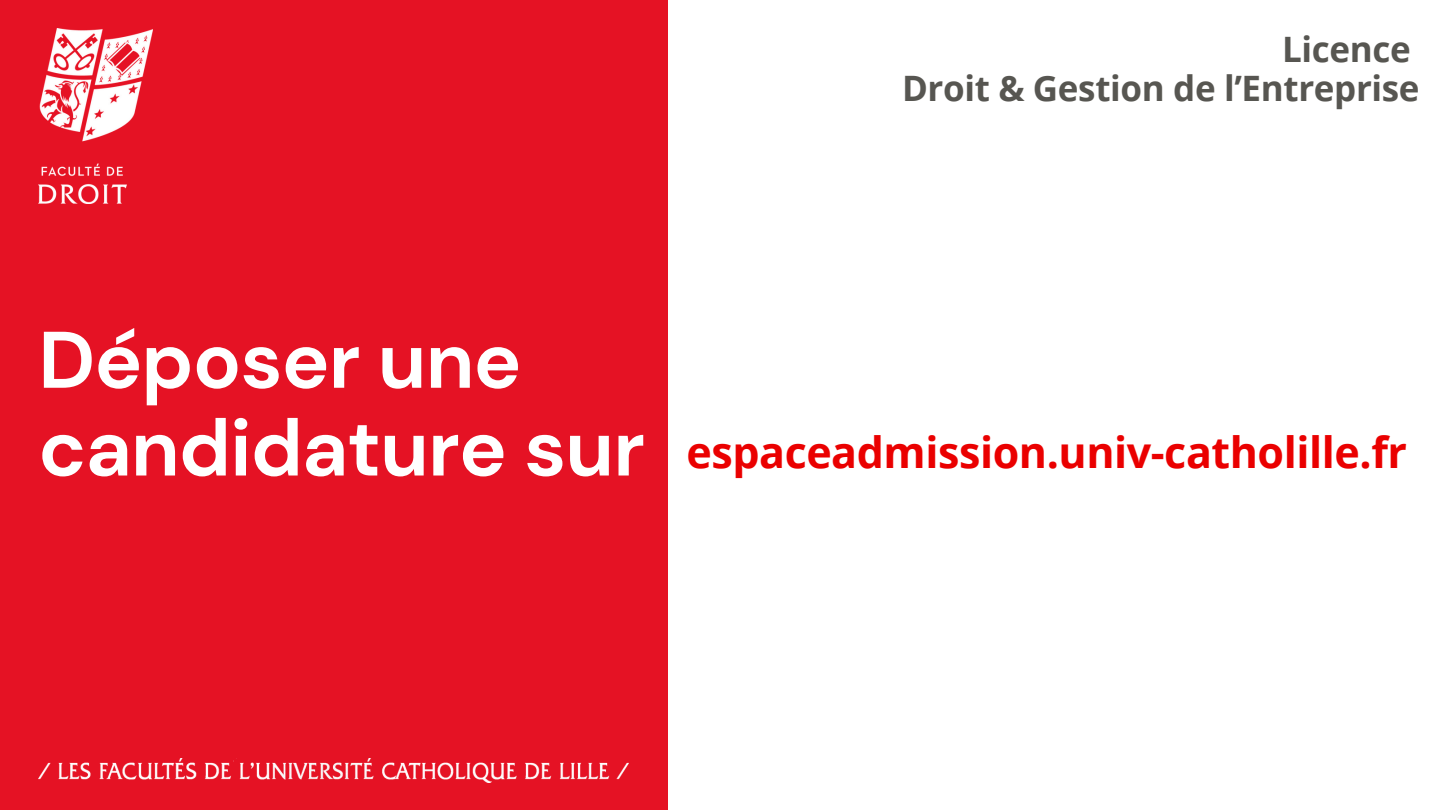
<style>
.page{position:relative;width:1440px;height:810px;background:#fff}
.page>*{position:absolute;margin:0;border:0;box-sizing:border-box;transform-origin:0 0}
.t1{font:700 80px/87.8px "DM Sans";letter-spacing:-.01em;color:#fff}
.t2{font:700 43px "Open Sans";letter-spacing:-.01em;color:#ea0000}
.t3{font:700 35px "Open Sans";letter-spacing:-.01em;color:#575651}
</style>
<div class="page">
<div style="left:0;top:0;width:667px;height:810px;background:#e51224"></div>
<img style="left:38px;top:28px;width:114px;height:175px">
<img style="left:38px;top:759px;width:591px;height:23px">
<p class="t3" style="left:1282px;top:25px;width:130px">Licence</p>
<h2 class="t3" style="left:902px;top:63px;width:519px">Droit &amp; Gestion de l’Entreprise</h2>
<p class="t1" style="left:38px;top:317px;width:608px">Déposer une candidature sur</p>
<p class="t2" style="left:686px;top:422px;width:722px">espaceadmission.univ-catholille.fr</p>
</div>
